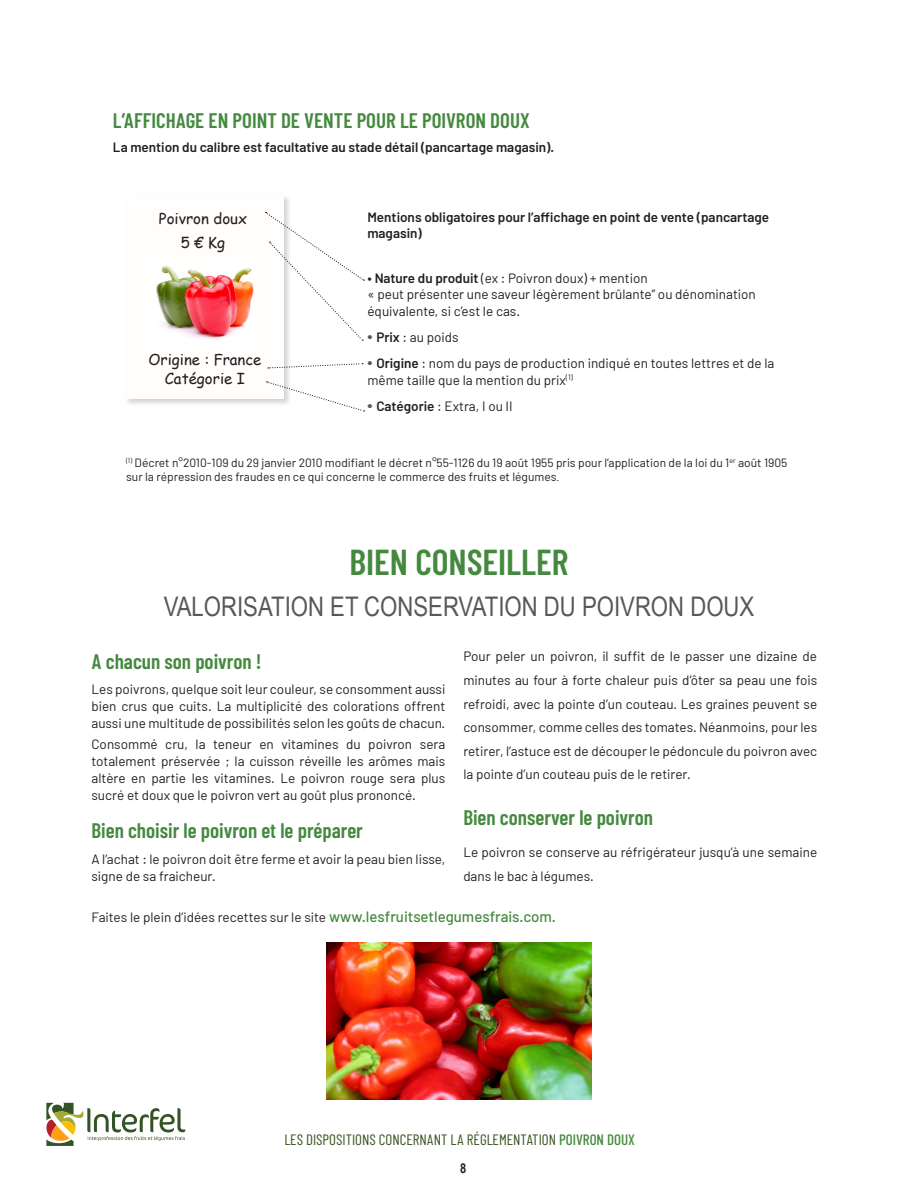
<style>
.page{position:relative;width:918px;height:1188px;background:#fff}
.page>*{position:absolute;margin:0;border:0;box-sizing:border-box;transform-origin:0 0}
.t1{font:600 36px "Barlow Condensed";color:#45893f}
.t2{font:27px "Arial Narrow";color:#57585a}
.t3{font:600 21px "Barlow Condensed";color:#45893f}
.t4{font:15px "Barlow Condensed";color:#3a5523}
.t5{font:15px "Comic Sans MS";color:#231f20}
.t6{font:13.5px/17px "Barlow";color:#231f20}
.t7{font:600 13.5px/16.2px "Barlow";color:#231f20}
.t8{font:700 13.5px "Arial Narrow";color:#231f20}
.t9{font:12px/14.4px "Barlow";color:#231f20}
.s1{font-size:14.25px}
.s2{font-weight:600}
.s3{font-family:"Arial";font-weight:700;font-size:14.25px;color:#57585a}
.s4{font-family:"Arial";font-size:10.5px}
.s5{font-weight:500;font-size:15px;color:#45893f}
.s6{font-weight:500;color:#45893f}
</style>
<div class="page">
<svg style="left:46px;top:1103px;width:139px;height:43px"></svg>
<div style="left:124px;top:194px;width:167px;height:213px;background:#231f20;opacity:.2"></div>
<div style="left:126px;top:196px;width:158px;height:203px;background:#fffefc"></div>
<svg style="left:266px;top:212px;width:99px;height:129px"></svg>
<svg style="left:268px;top:363px;width:95px;height:6px"></svg>
<svg style="left:267px;top:381px;width:98px;height:31px"></svg>
<img style="left:156px;top:266px;width:98px;height:73px">
<img style="left:326px;top:942px;width:266px;height:157px">
<p class="t3" style="left:113px;top:107px;width:418px">L’AFFICHAGE EN POINT DE VENTE POUR LE POIVRON DOUX</p>
<p class="t7" style="left:113px;top:139px;width:443px">La mention du calibre est facultative au stade détail (pancartage magasin).</p>
<p class="t5" style="left:159px;top:208px;width:89px">Poivron doux</p>
<p class="t5" style="left:181px;top:231px;width:46px">5 € Kg</p>
<p class="t5" style="left:149px;top:348px;width:114px">Origine : France</p>
<p class="t5" style="left:165px;top:368px;width:82px">Catégorie I</p>
<p class="t7" style="left:367px;top:208px;width:403px">Mentions obligatoires pour l’affichage en point de vente (pancartage magasin)</p>
<p class="t6" style="left:367px;top:270px;width:390px"><span class="s1">•</span> <span class="s2">Nature du produit</span> (ex : Poivron doux) + mention<br>« peut présenter une saveur légèrement brûlante” ou dénomination équivalente, si c’est le cas.</p>
<p class="t6" style="left:367px;top:328px;width:93px"><span class="s3">•</span> <span class="s2">Prix</span> : au poids</p>
<p class="t6" style="left:367px;top:354px;width:409px"><span class="s3">•</span> <span class="s2">Origine</span> : nom du pays de production indiqué en toutes lettres et de la même taille que la mention du prix<sup>(1)</sup></p>
<p class="t6" style="left:367px;top:397px;width:147px"><span class="s3">•</span> <span class="s2">Catégorie</span> : Extra, I ou II</p>
<p class="t9" style="left:126px;top:455px;width:663px"><sup>(1)</sup> Décret n°2010-109 du 29 janvier 2010 modifiant le décret n°55-1126 du 19 août 1955 pris pour l’application de la loi du 1<sup>er</sup> août 1905 sur la répression des fraudes en ce qui concerne le commerce des fruits et légumes<span class="s4">.</span></p>
<p class="t1" style="left:350px;top:539px;width:220px">BIEN CONSEILLER</p>
<p class="t2" style="left:164px;top:586px;width:592px">VALORISATION ET CONSERVATION DU POIVRON DOUX</p>
<p class="t3" style="left:91px;top:648px;width:172px">A chacun son poivron !</p>
<p class="t6" style="left:91px;top:680px;width:355px;text-align:justify">Les poivrons, quelque soit leur couleur, se consomment aussi bien crus que cuits. La multiplicité des colorations offrent aussi une multitude de possibilités selon les goûts de chacun.</p>
<p class="t6" style="left:91px;top:735px;width:355px;text-align:justify">Consommé cru, la teneur en vitamines du poivron sera totalement préservée ; la cuisson réveille les arômes mais altère en partie les vitamines. Le poivron rouge sera plus sucré et doux que le poivron vert au goût plus prononcé.</p>
<p class="t3" style="left:91px;top:818px;width:273px">Bien choisir le poivron et le préparer</p>
<p class="t6" style="left:91px;top:850px;width:355px">A l’achat : le poivron doit être ferme et avoir la peau bien lisse, signe de sa fraicheur.</p>
<p class="t6" style="left:463px;top:644px;width:355px;line-height:23.7px;text-align:justify">Pour peler un poivron, il suffit de le passer une dizaine de minutes au four à forte chaleur puis d’ôter sa peau une fois refroidi, avec la pointe d’un couteau. Les graines peuvent se consommer, comme celles des tomates. Néanmoins, pour les retirer, l’astuce est de découper le pédoncule du poivron avec la pointe d’un couteau puis de le retirer.</p>
<p class="t3" style="left:463px;top:804px;width:191px">Bien conserver le poivron</p>
<p class="t6" style="left:463px;top:840px;width:355px;line-height:23.7px">Le poivron se conserve au réfrigérateur jusqu’à une semaine dans le bac à légumes.</p>
<p class="t6" style="left:91px;top:908px;width:466px">Faites le plein d’idées recettes sur le site <span class="s5">www.lesfruitsetlegumesfrais.com.</span></p>
<p class="t4" style="left:284px;top:1130px;width:352px">LES DISPOSITIONS CONCERNANT LA RÉGLEMENTATION <span class="s6">POIVRON DOUX</span></p>
<p class="t8" style="left:460px;top:1158px;width:8px">8</p>
</div>
